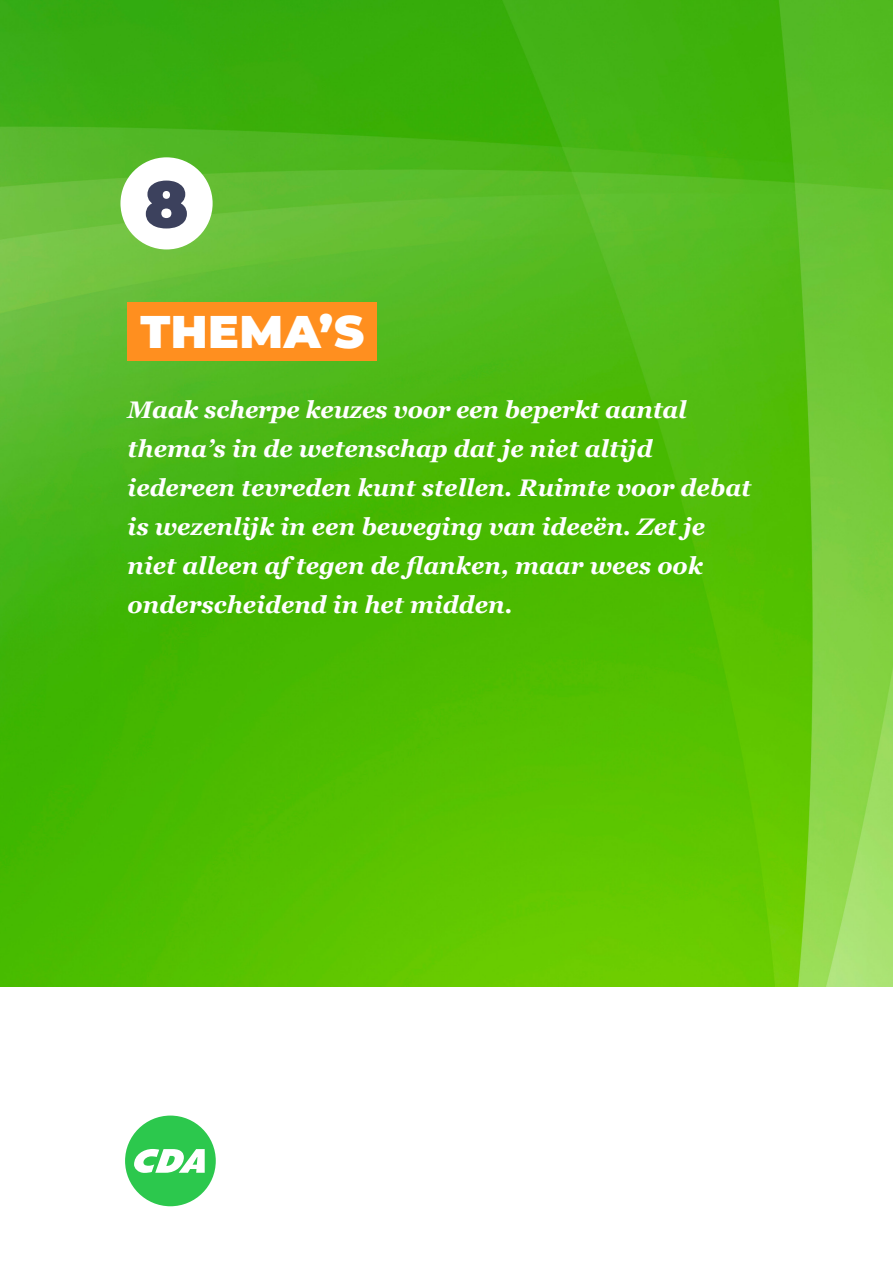
<style>
.page{position:relative;width:893px;height:1263px;background:#fff}
.page>*{position:absolute;margin:0;border:0;box-sizing:border-box;transform-origin:0 0}
.t1{font:900 65.4px "Montserrat";color:#3c415d}
.t2{font:900 45.75px "Montserrat";letter-spacing:.01em;color:#fff}
.t3{font:italic 700 24px/39px "Georgia";color:#fff}
</style>
<div class="page">
<img style="left:0;top:0;width:893px;height:986px">
<div style="left:125px;top:1115px;width:91px;height:91px;background:#2cc84d;border-radius:50%"></div>
<svg style="left:134px;top:1149px;width:71px;height:24px"></svg>
<div style="left:128px;top:303px;width:249px;height:58px;background:#ff8f1f"></div>
<div style="left:120px;top:157px;width:93px;height:92px;background:#fff;border-radius:50%"></div>
<h1 class="t1" style="left:144px;top:161px;width:46px">8</h1>
<h2 class="t2" style="left:141px;top:301px;width:225px">THEMA’S</h2>
<p class="t3" style="left:128px;top:389px;width:625px">Maak scherpe keuzes voor een beperkt aantal thema’s in de wetenschap dat je niet altijd iedereen tevreden kunt stellen. Ruimte voor debat is wezenlijk in een beweging van ideeën. Zet je niet alleen af tegen de flanken, maar wees ook onderscheidend in het midden.</p>
</div>
